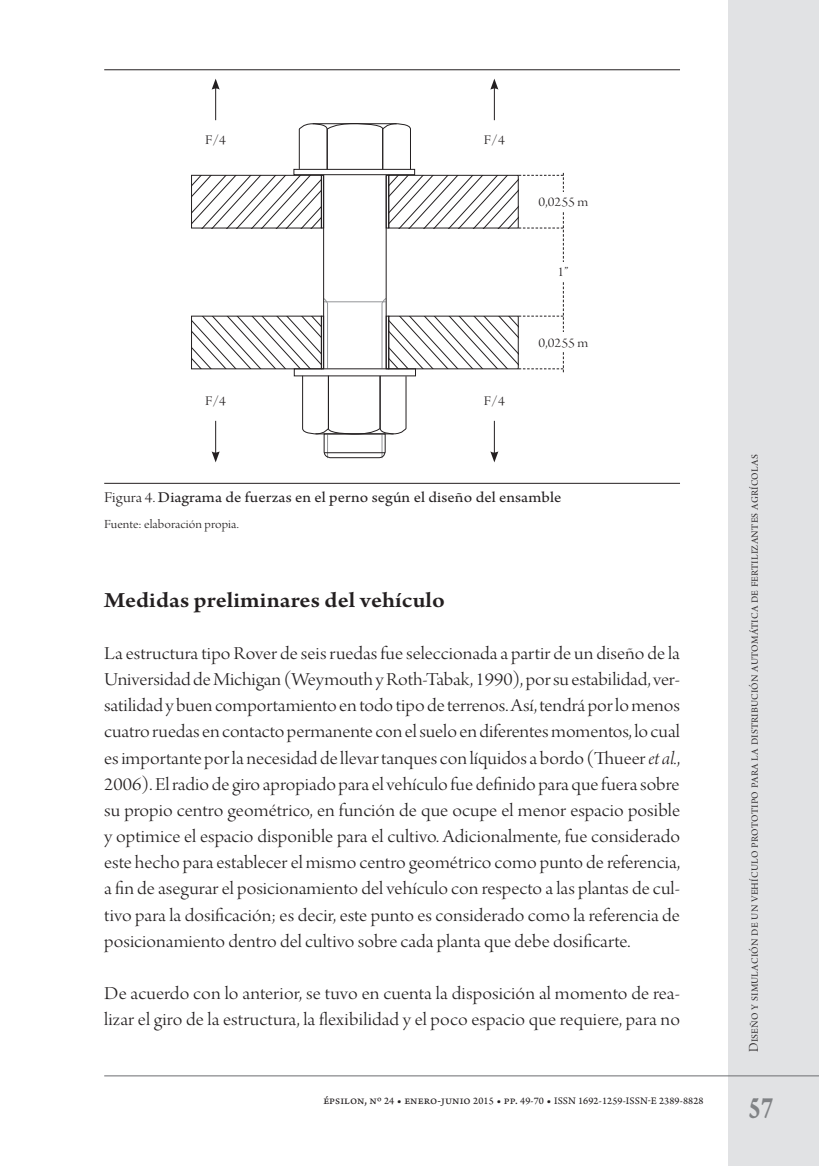
<style>
.page{position:relative;width:819px;height:1166px;background:#fff}
.page>*{position:absolute;margin:0;border:0;box-sizing:border-box;transform-origin:0 0}
.t1{font:31.5px "Arno Pro Smbd Caption";color:#808285;scale:.75 1}
._07Tit_1{font:600 22.75px "Arno Pro";letter-spacing:.005em;color:#231f20;scale:1.1 1}
._01Body{font:19.25px/26.1px "Arno Pro Light Display";letter-spacing:.005em;color:#231f20;text-align:justify;scale:1.1 1}
._21Tif_graf{font:15.75px "Arno Pro";letter-spacing:.005em;color:#231f20;scale:1.1 1}
.t2{font:14px "Arno Pro Light Display";letter-spacing:.015em;color:#231f20}
.t3{font:14px "Arno Pro Light Display";letter-spacing:.015em;color:#231f20;scale:1.1 1}
._17Fte_Cuad{font:13.12px "Arno Pro Light Display";letter-spacing:.005em;color:#231f20;scale:1.1 1}
.t4{font:10.5px "Arno Pro Sm Text";letter-spacing:.01em;color:#231f20}
.s1{font-family:"Arno Pro Light Display"}
.s2{font-family:"Arno Pro Light Italic Display"}
.s3{font-size:12.25px}
</style>
<div class="page">
<div style="left:728px;top:0;width:91px;height:1166px;background:#e1e2e4"></div>
<hr style="left:104px;top:1075px;width:715px;height:1px;background:#6c6d70">
<hr style="left:104px;top:69px;width:576px;height:1px;background:#231f20">
<hr style="left:104px;top:483px;width:576px;height:1px;background:#231f20">
<hr style="left:313px;top:123px;width:83px;height:1px;background:#231f20">
<svg style="left:191px;top:124px;width:373px;height:338px"></svg>
<hr style="left:215px;top:87px;width:1px;height:33px;background:#231f20">
<svg style="left:212px;top:79px;width:8px;height:11px"></svg>
<hr style="left:494px;top:87px;width:1px;height:33px;background:#231f20">
<svg style="left:490px;top:79px;width:8px;height:11px"></svg>
<div style="left:533px;top:192px;width:60px;height:19px;background:#fff"></div>
<div style="left:533px;top:333px;width:60px;height:19px;background:#fff"></div>
<div style="left:552px;top:262px;width:21px;height:19px;background:#fff"></div>
<p class="t3" style="left:205px;top:132px;width:20px">F/4</p>
<p class="t3" style="left:205px;top:393px;width:20px">F/4</p>
<p class="t3" style="left:484px;top:132px;width:20px">F/4</p>
<p class="t3" style="left:484px;top:393px;width:20px">F/4</p>
<p class="t3" style="left:538px;top:195px;width:45px">0,0255 m</p>
<p class="t3" style="left:557px;top:265px;width:12px">1”</p>
<p class="t3" style="left:538px;top:335px;width:45px">0,0255 m</p>
<p class="_21Tif_graf" style="left:104px;top:488px;width:417px"><span class="s1">Figura 4.</span> Diagrama de fuerzas en el perno según el diseño del ensamble</p>
<p class="_17Fte_Cuad" style="left:104px;top:517px;width:124px">Fuente: elaboración propia.</p>
<p class="_07Tit_1" style="left:104px;top:587px;width:311px">Medidas preliminares del vehículo</p>
<p class="_01Body" style="left:104px;top:641px;width:525px">La estructura tipo Rover de seis ruedas fue seleccionada a partir de un diseño de la Universidad de Michigan (Weymouth y Roth-Tabak, 1990), por su estabilidad, ver&shy;satilidad y buen comportamiento en todo tipo de terrenos. Así, tendrá por lo menos cuatro ruedas en contacto permanente con el suelo en diferentes momentos, lo cual es importante por la necesidad de llevar tanques con líquidos a bordo (Thueer <span class="s2">et al.</span>, 2006). El radio de giro apropiado para el vehículo fue definido para que fuera sobre su propio centro geométrico, en función de que ocupe el menor espacio posible y optimice el espacio disponible para el cultivo. Adicionalmente, fue considerado este hecho para establecer el mismo centro geométrico como punto de referencia, a fin de asegurar el posicionamiento del vehículo con respecto a las plantas de cul&shy;tivo para la dosificación; es decir, este punto es considerado como la referencia de posicionamiento dentro del cultivo sobre cada planta que debe dosificarte.</p>
<p class="_01Body" style="left:104px;top:981px;width:525px">De acuerdo con lo anterior, se tuvo en cuenta la disposición al momento de rea&shy;lizar el giro de la estructura, la flexibilidad y el poco espacio que requiere, para no</p>
<p class="t4" style="left:323px;top:1094px;width:381px"><span class="s3">épsilon, nº</span> 24 <span class="s3">• enero-junio</span> 2015 <span class="s3">• pp.</span> 49-70 <span class="s3">•</span> ISSN 1692-1259-ISSN-E 2389-8828</p>
<p class="t2" style="left:746px;top:1052px;width:599px;rotate:-90deg">Diseño y simulación de un vehículo prototipo para la distribución automática de fertilizantes agrícolas</p>
<h1 class="t1" style="left:748px;top:1088px;width:34px">57</h1>
</div>
